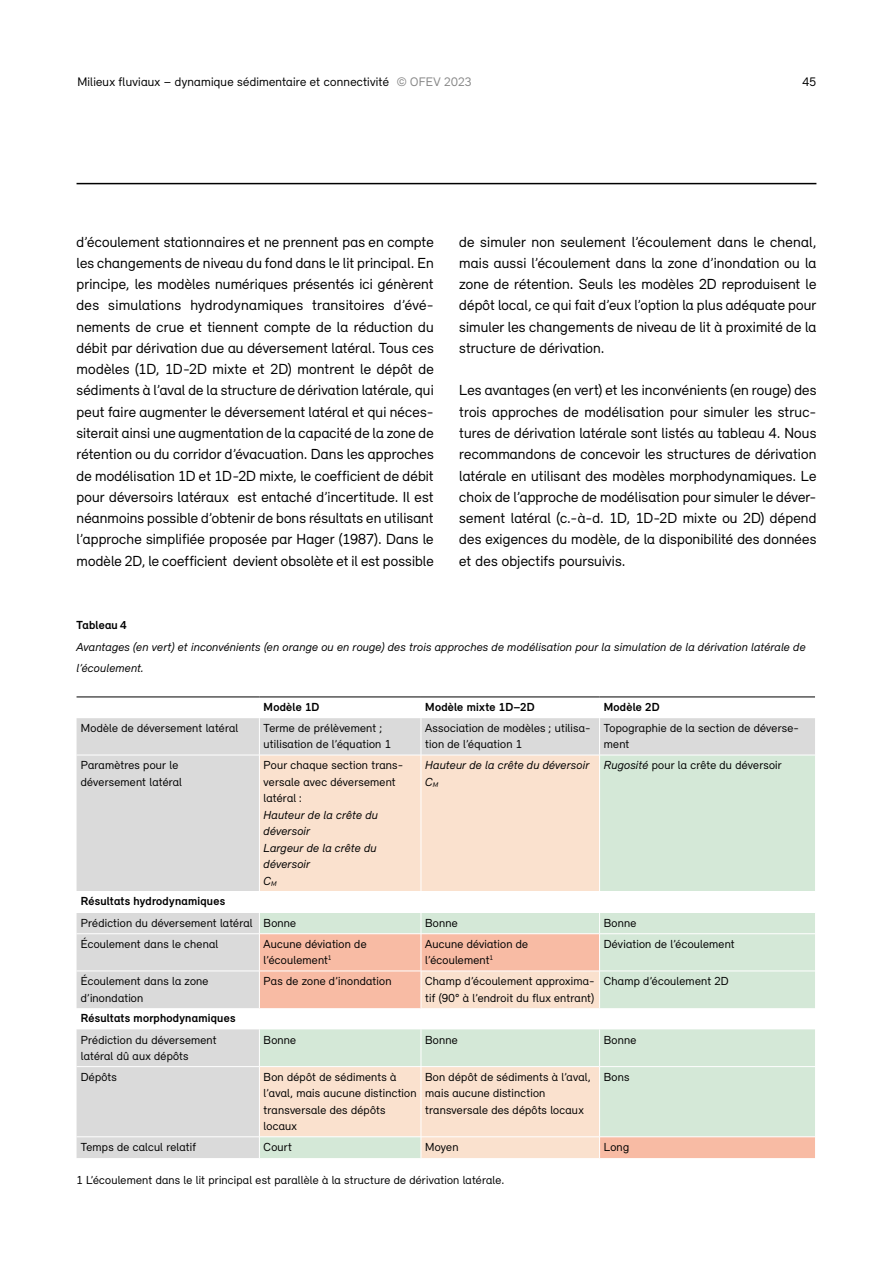
<style>
.page{position:relative;width:893px;height:1263px;background:#fff}
.page>*{position:absolute;margin:0;border:0;box-sizing:border-box;transform-origin:0 0}
._07_Grundtext{font:15px/21.3px "Relevant";letter-spacing:.01em;color:#000;text-align:justify}
.t1{font:12.75px "Relevant";letter-spacing:.015em;color:#000}
._11_Grundtext_links{font:12px/16.5px "Relevant";letter-spacing:.02em;color:#000}
._08_Legende_Text{font:italic 12px/21.3px "Relevant";letter-spacing:.02em;color:#000}
._11_Grundtext_links-2{font:italic 12px/16.5px "Relevant";letter-spacing:.015em;color:#000}
._11_Grundtext_links-3{font:700 12px "Relevant";letter-spacing:.02em;color:#000}
._11_Tabellenkopf{font:700 12px "Relevant";letter-spacing:.02em;color:#000}
._08_Legende_Titel{font:700 12px "Relevant";letter-spacing:.02em;color:#000}
.s1{color:#878787}
.s2{font-style:italic}
</style>
<div class="page">
<hr style="left:77px;top:183px;width:739px;height:1px;background:#000">
<div style="left:77px;top:718px;width:738px;height:440px;background:#dadada"></div>
<svg style="left:260px;top:756px;width:555px;height:177px;background:#e8e4d2"></svg>
<div style="left:77px;top:891px;width:738px;height:21px;background:#fff"></div>
<svg style="left:259px;top:934px;width:556px;height:224px;background:#e9e0cf"></svg>
<hr style="left:77px;top:696px;width:182px;height:1px;background:#000">
<hr style="left:259px;top:696px;width:162px;height:1px;background:#000">
<hr style="left:421px;top:696px;width:179px;height:1px;background:#000">
<hr style="left:600px;top:696px;width:215px;height:1px;background:#000">
<hr style="left:259px;top:718px;width:1px;height:37px;background:#fff">
<hr style="left:421px;top:718px;width:1px;height:37px;background:#fff">
<hr style="left:599px;top:718px;width:1px;height:37px;background:#fff">
<hr style="left:259px;top:755px;width:1px;height:136px;background:#fff">
<hr style="left:421px;top:755px;width:1px;height:136px;background:#fff">
<hr style="left:599px;top:755px;width:1px;height:136px;background:#fff">
<svg style="left:259px;top:912px;width:1px;height:21px"></svg>
<svg style="left:421px;top:912px;width:1px;height:21px"></svg>
<svg style="left:599px;top:912px;width:1px;height:21px"></svg>
<hr style="left:259px;top:934px;width:1px;height:37px;background:#fff">
<hr style="left:421px;top:934px;width:1px;height:37px;background:#fff">
<hr style="left:599px;top:934px;width:1px;height:37px;background:#fff">
<hr style="left:259px;top:971px;width:1px;height:37px;background:#fff">
<hr style="left:421px;top:971px;width:1px;height:37px;background:#fff">
<hr style="left:599px;top:971px;width:1px;height:37px;background:#fff">
<hr style="left:259px;top:1029px;width:1px;height:37px;background:#fff">
<hr style="left:421px;top:1029px;width:1px;height:37px;background:#fff">
<hr style="left:599px;top:1029px;width:1px;height:37px;background:#fff">
<hr style="left:259px;top:1067px;width:1px;height:69px;background:#fff">
<hr style="left:421px;top:1067px;width:1px;height:69px;background:#fff">
<hr style="left:599px;top:1067px;width:1px;height:69px;background:#fff">
<svg style="left:259px;top:1137px;width:1px;height:21px"></svg>
<svg style="left:421px;top:1137px;width:1px;height:21px"></svg>
<svg style="left:599px;top:1137px;width:1px;height:21px"></svg>
<hr style="left:77px;top:1066px;width:182px;height:1px;background:#fff">
<hr style="left:259px;top:1066px;width:162px;height:1px;background:#fff">
<hr style="left:421px;top:1066px;width:179px;height:1px;background:#fff">
<hr style="left:600px;top:1066px;width:215px;height:1px;background:#fff">
<hr style="left:77px;top:1136px;width:182px;height:1px;background:#fff">
<hr style="left:259px;top:1136px;width:162px;height:1px;background:#fff">
<hr style="left:421px;top:1136px;width:179px;height:1px;background:#fff">
<hr style="left:600px;top:1136px;width:215px;height:1px;background:#fff">
<hr style="left:77px;top:933px;width:182px;height:1px;background:#fff">
<hr style="left:259px;top:933px;width:162px;height:1px;background:#fff">
<hr style="left:421px;top:933px;width:179px;height:1px;background:#fff">
<hr style="left:600px;top:933px;width:215px;height:1px;background:#fff">
<hr style="left:77px;top:971px;width:182px;height:1px;background:#fff">
<hr style="left:259px;top:971px;width:162px;height:1px;background:#fff">
<hr style="left:421px;top:971px;width:179px;height:1px;background:#fff">
<hr style="left:600px;top:971px;width:215px;height:1px;background:#fff">
<hr style="left:77px;top:755px;width:182px;height:1px;background:#fff">
<hr style="left:259px;top:755px;width:162px;height:1px;background:#fff">
<hr style="left:421px;top:755px;width:179px;height:1px;background:#fff">
<hr style="left:600px;top:755px;width:215px;height:1px;background:#fff">
<p class="t1" style="left:77px;top:74px;width:396px">Milieux fluviaux – dynamique sédimentaire et connectivité <span class="s1">© OFEV 2023</span></p>
<p class="t1" style="left:802px;top:74px;width:15px">45</p>
<p class="_07_Grundtext" style="left:77px;top:231px;width:359px">d’écoulement stationnaires et ne prennent pas en compte les changements de niveau du fond dans le lit principal. En principe, les modèles numériques présentés ici génèrent des simulations hydrodynamiques transitoires d’évé&shy;nements de crue et tiennent compte de la réduction du débit par dérivation due au déversement latéral. Tous ces modèles (1D, 1D-2D mixte et 2D) montrent le dépôt de sédiments à l’aval de la structure de dérivation latérale, qui peut faire augmenter le déversement latéral et qui néces&shy;siterait ainsi une augmentation de la capacité de la zone de rétention ou du corridor d’évacuation. Dans les approches de modélisation 1D et 1D-2D mixte, le coefficient de débit pour déversoirs latéraux est entaché d’incertitude. Il est néanmoins possible d’obtenir de bons résultats en utilisant l’approche simplifiée proposée par Hager (1987). Dans le modèle 2D, le coefficient devient obsolète et il est possible</p>
<p class="_07_Grundtext" style="left:459px;top:231px;width:359px">de simuler non seulement l’écoulement dans le chenal, mais aussi l’écoulement dans la zone d’inondation ou la zone de rétention. Seuls les modèles 2D reproduisent le dépôt local, ce qui fait d’eux l’option la plus adéquate pour simuler les changements de niveau de lit à proximité de la structure de dérivation.</p>
<p class="_07_Grundtext" style="left:459px;top:379px;width:359px">Les avantages (en vert) et les inconvénients (en rouge) des trois approches de modélisation pour simuler les struc&shy;tures de dérivation latérale sont listés au tableau 4. Nous recommandons de concevoir les structures de dérivation latérale en utilisant des modèles morphodynamiques. Le choix de l’approche de modélisation pour simuler le déver&shy;sement latéral (c.-à-d. 1D, 1D-2D mixte ou 2D) dépend des exigences du modèle, de la disponibilité des données et des objectifs poursuivis.</p>
<p class="_08_Legende_Titel" style="left:77px;top:618px;width:52px">Tableau 4</p>
<p class="_08_Legende_Text" style="left:77px;top:635px;width:730px">Avantages (en vert) et inconvénients (en orange ou en rouge) des trois approches de modélisation pour la simulation de la dérivation latérale de l’écoulement.</p>
<p class="_11_Tabellenkopf" style="left:264px;top:700px;width:57px">Modèle 1D</p>
<p class="_11_Tabellenkopf" style="left:425px;top:700px;width:111px">Modèle mixte 1D–2D</p>
<p class="_11_Tabellenkopf" style="left:604px;top:700px;width:57px">Modèle 2D</p>
<p class="_11_Grundtext_links" style="left:81px;top:719px;width:159px">Modèle de déversement latéral</p>
<p class="_11_Grundtext_links" style="left:264px;top:719px;width:129px">Terme de prélèvement ; utilisation de l’équation 1</p>
<p class="_11_Grundtext_links" style="left:425px;top:719px;width:167px">Association de modèles ; utilisa&shy;tion de l’équation 1</p>
<p class="_11_Grundtext_links" style="left:604px;top:719px;width:197px">Topographie de la section de déverse&shy;ment</p>
<p class="_11_Grundtext_links" style="left:81px;top:757px;width:103px">Paramètres pour le déversement latéral</p>
<p class="_11_Grundtext_links" style="left:264px;top:757px;width:141px">Pour chaque section trans&shy;versale avec déversement latéral :</p>
<p class="_11_Grundtext_links-2" style="left:264px;top:805px;width:116px">Hauteur de la crête du déversoir</p>
<p class="_11_Grundtext_links-2" style="left:264px;top:838px;width:115px">Largeur de la crête du déversoir</p>
<p class="_11_Grundtext_links-2" style="left:264px;top:871px;width:15px">C<sub>M</sub></p>
<p class="_11_Grundtext_links-2" style="left:425px;top:756px;width:165px">Hauteur de la crête du déversoir</p>
<p class="_11_Grundtext_links-2" style="left:425px;top:772px;width:15px">C<sub>M</sub></p>
<p class="_11_Grundtext_links" style="left:604px;top:757px;width:179px"><span class="s2">Rugosité</span> pour la crête du déversoir</p>
<p class="_11_Grundtext_links-3" style="left:81px;top:894px;width:146px">Résultats hydrodynamiques</p>
<p class="_11_Grundtext_links" style="left:81px;top:914px;width:173px">Prédiction du déversement latéral</p>
<p class="_11_Grundtext_links" style="left:264px;top:914px;width:34px">Bonne</p>
<p class="_11_Grundtext_links" style="left:425px;top:914px;width:34px">Bonne</p>
<p class="_11_Grundtext_links" style="left:604px;top:914px;width:34px">Bonne</p>
<p class="_11_Grundtext_links" style="left:81px;top:935px;width:139px">Écoulement dans le chenal</p>
<p class="_11_Grundtext_links" style="left:264px;top:935px;width:104px">Aucune déviation de l’écoulement<sup>1</sup></p>
<p class="_11_Grundtext_links" style="left:425px;top:935px;width:104px">Aucune déviation de l’écoulement<sup>1</sup></p>
<p class="_11_Grundtext_links" style="left:604px;top:935px;width:132px">Déviation de l’écoulement</p>
<p class="_11_Grundtext_links" style="left:81px;top:972px;width:129px">Écoulement dans la zone d’inondation</p>
<p class="_11_Grundtext_links" style="left:264px;top:972px;width:129px">Pas de zone d’inondation</p>
<p class="_11_Grundtext_links" style="left:425px;top:972px;width:171px">Champ d’écoulement approxima&shy;tif (90° à l’endroit du flux entrant)</p>
<p class="_11_Grundtext_links" style="left:604px;top:972px;width:126px">Champ d’écoulement 2D</p>
<p class="_11_Grundtext_links-3" style="left:81px;top:1011px;width:156px">Résultats morphodynamiques</p>
<p class="_11_Grundtext_links" style="left:81px;top:1031px;width:137px">Prédiction du déversement latéral dû aux dépôts</p>
<p class="_11_Grundtext_links" style="left:264px;top:1031px;width:34px">Bonne</p>
<p class="_11_Grundtext_links" style="left:425px;top:1031px;width:34px">Bonne</p>
<p class="_11_Grundtext_links" style="left:604px;top:1031px;width:34px">Bonne</p>
<p class="_11_Grundtext_links" style="left:81px;top:1068px;width:38px">Dépôts</p>
<p class="_11_Grundtext_links" style="left:264px;top:1068px;width:154px">Bon dépôt de sédiments à l’aval, mais aucune distinction transversale des dépôts locaux</p>
<p class="_11_Grundtext_links" style="left:425px;top:1068px;width:167px">Bon dépôt de sédiments à l’aval, mais aucune distinction transversale des dépôts locaux</p>
<p class="_11_Grundtext_links" style="left:604px;top:1068px;width:27px">Bons</p>
<p class="_11_Grundtext_links" style="left:81px;top:1138px;width:117px">Temps de calcul relatif</p>
<p class="_11_Grundtext_links" style="left:264px;top:1138px;width:30px">Court</p>
<p class="_11_Grundtext_links" style="left:425px;top:1138px;width:35px">Moyen</p>
<p class="_11_Grundtext_links" style="left:604px;top:1138px;width:27px">Long</p>
<p class="_11_Grundtext_links" style="left:77px;top:1171px;width:429px">1 L’écoulement dans le lit principal est parallèle à la structure de dérivation latérale.</p>
</div>
